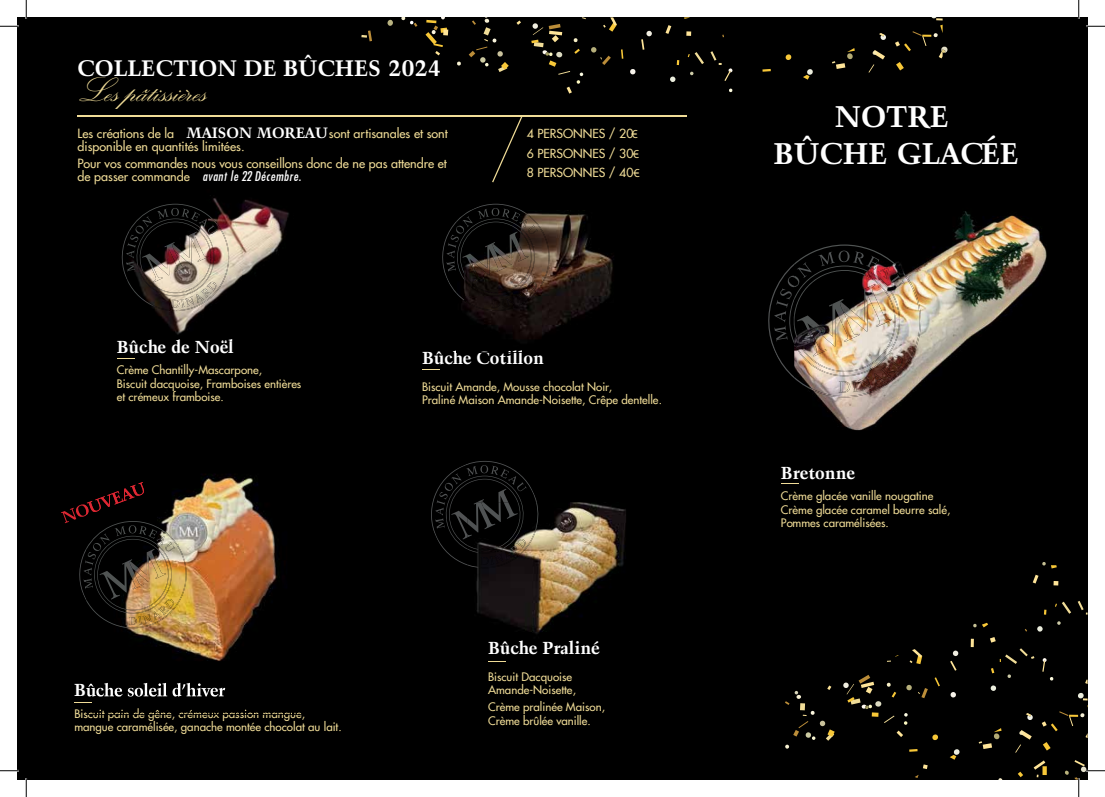
<style>
.page{position:relative;width:1105px;height:797px;background:#fff}
.page>*{position:absolute;margin:0;border:0;box-sizing:border-box;transform-origin:0 0}
.t1{font:700 33.75px "Kuenstler Script LT Std 2";color:#f0dc97}
.t2{font:700 30px/36px "Kuenstler 480 BT";color:#fff;text-align:center}
.t3{font:700 22.5px "Kuenstler 480 BT";color:#fff}
.t4{font:700 17.38px "Kuenstler 480 BT";color:#fff}
.t5{font:500 12.5px/13.2px "Futura";color:#f0dc97}
.t6{font:italic 12.5px "Futura Cond Demi";color:#fff}
.t7{font:500 12.25px/19.9px "Futura";color:#f0dc97}
.t8{font:500 11.5px/13.2px "Futura";color:#f0dc97}
.s1{font-family:"Kuenstler 480 BT";font-weight:700;font-size:15px;color:#fff}
.s2{font-family:"Futura";font-weight:500;font-style:normal;color:#f0dc97}
.s3{font-family:"Myriad Pro";font-weight:400}
</style>
<div class="page">
<div style="left:17px;top:17px;width:1070px;height:762px;background:#000"></div>
<svg style="left:117px;top:358px;width:17px;height:1px"></svg>
<svg style="left:422px;top:369px;width:18px;height:1px"></svg>
<svg style="left:781px;top:483px;width:18px;height:1px"></svg>
<img style="left:156px;top:198px;width:133px;height:144px">
<img style="left:153px;top:204px;width:78px;height:107px">
<img style="left:218px;top:218px;width:2px;height:78px">
<svg style="left:121px;top:208px;width:97px;height:99px"></svg>
<img style="left:164px;top:231px;width:45px;height:37px">
<img style="left:142px;top:242px;width:44px;height:40px">
<img style="left:164px;top:339px;width:69px;height:2px">
<img style="left:178px;top:339px;width:54px;height:2px">
<img style="left:467px;top:213px;width:147px;height:127px">
<img style="left:461px;top:213px;width:90px;height:98px">
<img style="left:538px;top:218px;width:2px;height:78px">
<svg style="left:442px;top:204px;width:96px;height:103px"></svg>
<img style="left:485px;top:231px;width:44px;height:37px">
<img style="left:462px;top:242px;width:45px;height:40px">
<img style="left:481px;top:350px;width:41px;height:2px">
<svg style="left:690px;top:72px;width:4px;height:3px"></svg>
<svg style="left:729px;top:88px;width:4px;height:4px"></svg>
<svg style="left:361px;top:30px;width:11px;height:11px"></svg>
<svg style="left:516px;top:20px;width:5px;height:5px"></svg>
<svg style="left:665px;top:25px;width:6px;height:9px"></svg>
<svg style="left:686px;top:31px;width:5px;height:5px"></svg>
<svg style="left:688px;top:52px;width:16px;height:12px"></svg>
<svg style="left:401px;top:17px;width:16px;height:10px"></svg>
<svg style="left:457px;top:61px;width:4px;height:5px"></svg>
<svg style="left:710px;top:51px;width:23px;height:30px"></svg>
<svg style="left:425px;top:17px;width:23px;height:38px"></svg>
<svg style="left:531px;top:17px;width:92px;height:77px"></svg>
<svg style="left:670px;top:76px;width:5px;height:6px"></svg>
<svg style="left:630px;top:69px;width:6px;height:5px"></svg>
<svg style="left:387px;top:20px;width:6px;height:6px"></svg>
<svg style="left:641px;top:31px;width:11px;height:19px"></svg>
<svg style="left:469px;top:17px;width:40px;height:55px"></svg>
<svg style="left:492px;top:117px;width:30px;height:65px"></svg>
<hr style="left:78px;top:115px;width:609px;height:2px;background:#f0dc97">
<div style="left:1042px;top:766px;width:5px;height:9px;background:#f7c738"></div>
<svg style="left:1018px;top:771px;width:5px;height:6px"></svg>
<svg style="left:1034px;top:760px;width:11px;height:17px"></svg>
<svg style="left:1015px;top:730px;width:17px;height:22px"></svg>
<svg style="left:1042px;top:692px;width:46px;height:58px"></svg>
<svg style="left:979px;top:728px;width:22px;height:21px"></svg>
<svg style="left:1026px;top:713px;width:7px;height:7px"></svg>
<svg style="left:932px;top:734px;width:6px;height:6px"></svg>
<svg style="left:950px;top:749px;width:10px;height:10px"></svg>
<svg style="left:915px;top:764px;width:13px;height:14px"></svg>
<svg style="left:909px;top:749px;width:8px;height:2px"></svg>
<svg style="left:868px;top:50px;width:17px;height:23px"></svg>
<svg style="left:832px;top:48px;width:23px;height:21px"></svg>
<svg style="left:879px;top:33px;width:7px;height:7px"></svg>
<svg style="left:895px;top:17px;width:53px;height:53px"></svg>
<svg style="left:785px;top:54px;width:7px;height:6px"></svg>
<svg style="left:803px;top:69px;width:10px;height:11px"></svg>
<svg style="left:762px;top:69px;width:9px;height:3px"></svg>
<svg style="left:1057px;top:621px;width:4px;height:4px"></svg>
<svg style="left:1042px;top:562px;width:15px;height:6px"></svg>
<svg style="left:1033px;top:574px;width:5px;height:9px"></svg>
<svg style="left:1053px;top:581px;width:5px;height:4px"></svg>
<svg style="left:1055px;top:601px;width:16px;height:12px"></svg>
<svg style="left:1078px;top:601px;width:9px;height:13px"></svg>
<svg style="left:1037px;top:626px;width:6px;height:5px"></svg>
<svg style="left:1007px;top:674px;width:4px;height:4px"></svg>
<svg style="left:973px;top:622px;width:15px;height:5px"></svg>
<svg style="left:918px;top:688px;width:10px;height:10px"></svg>
<svg style="left:971px;top:638px;width:3px;height:9px"></svg>
<svg style="left:887px;top:655px;width:11px;height:7px"></svg>
<svg style="left:990px;top:637px;width:6px;height:5px"></svg>
<svg style="left:909px;top:649px;width:13px;height:15px"></svg>
<svg style="left:934px;top:677px;width:6px;height:9px"></svg>
<svg style="left:991px;top:668px;width:3px;height:5px"></svg>
<svg style="left:1000px;top:648px;width:34px;height:16px"></svg>
<svg style="left:1042px;top:658px;width:5px;height:13px"></svg>
<svg style="left:843px;top:675px;width:69px;height:62px"></svg>
<svg style="left:990px;top:685px;width:6px;height:6px"></svg>
<svg style="left:950px;top:692px;width:6px;height:5px"></svg>
<svg style="left:950px;top:650px;width:9px;height:20px"></svg>
<svg style="left:785px;top:685px;width:50px;height:63px"></svg>
<img style="left:88px;top:474px;width:189px;height:223px">
<img style="left:88px;top:682px;width:137px;height:14px">
<img style="left:86px;top:709px;width:216px;height:5px">
<img style="left:100px;top:708px;width:201px;height:6px">
<img style="left:88px;top:521px;width:100px;height:107px">
<svg style="left:61px;top:482px;width:114px;height:143px"></svg>
<img style="left:122px;top:549px;width:44px;height:33px">
<img style="left:100px;top:559px;width:44px;height:40px">
<svg style="left:74px;top:702px;width:18px;height:1px"></svg>
<img style="left:476px;top:502px;width:150px;height:132px">
<img style="left:468px;top:502px;width:71px;height:66px">
<svg style="left:431px;top:461px;width:106px;height:104px"></svg>
<img style="left:495px;top:502px;width:23px;height:23px">
<img style="left:468px;top:502px;width:27px;height:35px">
<svg style="left:488px;top:661px;width:18px;height:1px"></svg>
<img style="left:818px;top:211px;width:229px;height:219px">
<img style="left:794px;top:244px;width:129px;height:153px">
<img style="left:799px;top:265px;width:103px;height:111px">
<img style="left:799px;top:270px;width:103px;height:102px">
<svg style="left:768px;top:263px;width:31px;height:115px"></svg>
<img style="left:797px;top:262px;width:15px;height:16px">
<img style="left:818px;top:252px;width:17px;height:14px">
<svg style="left:838px;top:250px;width:11px;height:12px"></svg>
<img style="left:853px;top:251px;width:11px;height:14px">
<img style="left:866px;top:256px;width:13px;height:14px">
<svg style="left:878px;top:266px;width:26px;height:21px"></svg>
<svg style="left:839px;top:380px;width:19px;height:12px"></svg>
<img style="left:858px;top:376px;width:13px;height:15px">
<svg style="left:874px;top:373px;width:11px;height:13px"></svg>
<img style="left:880px;top:365px;width:16px;height:13px">
<img style="left:889px;top:356px;width:14px;height:13px">
<img style="left:829px;top:284px;width:63px;height:47px">
<img style="left:797px;top:299px;width:63px;height:57px">
<svg style="left:0;top:25px;width:19px;height:2px"></svg>
<svg style="left:1086px;top:25px;width:19px;height:2px"></svg>
<svg style="left:0;top:770px;width:19px;height:1px"></svg>
<svg style="left:25px;top:0;width:2px;height:19px"></svg>
<svg style="left:25px;top:778px;width:2px;height:19px"></svg>
<svg style="left:1078px;top:0;width:1px;height:19px"></svg>
<svg style="left:1065px;top:760px;width:40px;height:37px"></svg>
<h3 class="t3" style="left:78px;top:54px;width:365px">COLLECTION DE BÛCHES 2024</h3>
<h1 class="t1" style="left:78px;top:73px;width:129px">Les pâtissières</h1>
<p class="t5" style="left:78px;top:127px;width:372px">Les créations de la <span class="s1">MAISON MOREAU</span> sont artisanales et sont disponible en quantités limitées.</p>
<p class="t5" style="left:78px;top:157px;width:371px">Pour vos commandes nous vous conseillons donc de ne pas attendre et</p>
<p class="t6" style="left:78px;top:169px;width:225px"><span class="s2">de passer commande</span> avant le 22 Décembre.</p>
<p class="t7" style="left:527px;top:123px;width:114px">4 PERSONNES / 20<span class="s3">€<br></span>6 PERSONNES / 30<span class="s3">€<br></span>8 PERSONNES / 40<span class="s3">€</span></p>
<h3 class="t4" style="left:117px;top:336px;width:119px">Bûche de Noël</h3>
<p class="t8" style="left:117px;top:363px;width:186px">Crème Chantilly-Mascarpone,<br>Biscuit dacquoise, Framboises entières et crémeux framboise.</p>
<h3 class="t4" style="left:422px;top:347px;width:123px">Bûche Cotillon</h3>
<p class="t8" style="left:422px;top:380px;width:242px">Biscuit Amande, Mousse chocolat Noir,<br>Praliné Maison Amande-Noisette, Crêpe dentelle.</p>
<p class="t8" style="left:74px;top:707px;width:269px">Biscuit pain de gêne, crémeux passion mangue, mangue caramélisée, ganache montée chocolat au lait.</p>
<h3 class="t4" style="left:488px;top:637px;width:113px">Bûche Praliné</h3>
<p class="t8" style="left:488px;top:669px;width:90px;line-height:13.8px">Biscuit Dacquoise<br>Amande-Noisette,</p>
<p class="t8" style="left:488px;top:700px;width:118px;line-height:13.8px">Crème pralinée Maison,<br>Crème brûlée vanille.</p>
<h2 class="t2" style="left:773px;top:98px;width:246px">NOTRE<br>BÛCHE GLACÉE</h2>
<h3 class="t4" style="left:781px;top:462px;width:76px">Bretonne</h3>
<p class="t8" style="left:781px;top:489px;width:171px">Crème glacée vanille nougatine<br>Crème glacée caramel beurre salé,<br>Pommes caramélisées.</p>
</div>
